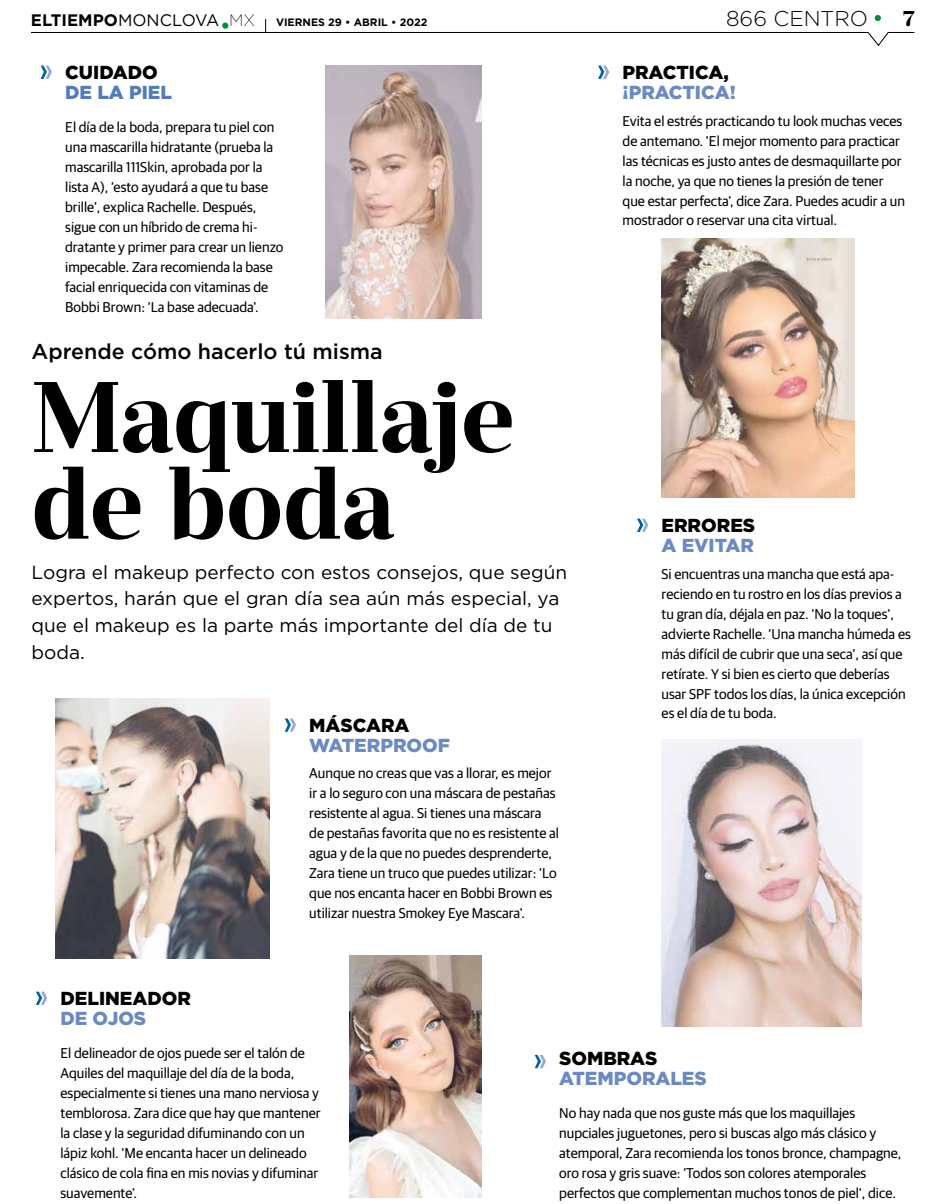
<style>
.page{position:relative;width:931px;height:1204px;background:#fff}
.page>*{position:absolute;margin:0;border:0;box-sizing:border-box;transform-origin:0 0}
.t1{font:700 99.88px/86.6px "Prumo Deck";color:#000}
.t2{font:500 21.38px "Gotham";color:#000}
.t3{font:300 21.38px "Gotham";color:#000}
.t4{font:700 21.38px "Prumo Deck";color:#000}
.t5{font:19px/26.6px "Gotham";color:#000}
.t6{font:900 18.88px "Gotham";color:#000}
.t7{font:900 18.88px "Gotham";color:#6b8ac2}
.t8{font:900 18.88px "Gotham";color:#527cb9}
.t9{font:700 16.62px "Gotham";color:#000}
.t10{font:14.25px/20px "Guardian Sans";color:#000}
.t11{font:700 10.75px "Gotham";color:#000}
.s1{font-weight:400}
.s2{font-weight:200}
</style>
<div class="page">
<svg style="left:41px;top:66px;width:11px;height:13px"></svg>
<svg style="left:598px;top:66px;width:11px;height:13px"></svg>
<svg style="left:637px;top:518px;width:11px;height:14px"></svg>
<svg style="left:285px;top:718px;width:11px;height:14px"></svg>
<svg style="left:36px;top:991px;width:11px;height:14px"></svg>
<svg style="left:534px;top:1055px;width:12px;height:13px"></svg>
<img style="left:325px;top:66px;width:156px;height:253px">
<img style="left:661px;top:239px;width:193px;height:258px">
<img style="left:56px;top:698px;width:213px;height:260px">
<img style="left:661px;top:739px;width:200px;height:287px">
<img style="left:349px;top:956px;width:132px;height:242px">
<svg style="left:31px;top:15px;width:883px;height:31px"></svg>
<p class="t9" style="left:31px;top:9px;width:226px">ELTIEMPO<span class="s1">MONCLOVA</span> <span class="s2">MX</span></p>
<p class="t11" style="left:276px;top:15px;width:153px">VIERNES 29 • ABRIL • 2022</p>
<h2 class="t3" style="left:726px;top:5px;width:143px">866 CENTRO</h2>
<h2 class="t4" style="left:903px;top:4px;width:13px">7</h2>
<h3 class="t6" style="left:65px;top:59px;width:94px">CUIDADO</h3>
<h3 class="t8" style="left:65px;top:79px;width:108px">DE LA PIEL</h3>
<p class="t10" style="left:65px;top:116px;width:220px">El día de la boda, prepara tu piel con una mascarilla hidratante (prueba la mascarilla 111Skin, aprobada por la lista A), ‘esto ayudará a que tu base brille’, explica Rachelle. Después, sigue con un híbrido de crema hi&shy;dratante y primer para crear un lienzo impecable. Zara recomienda la base facial enriquecida con vitaminas de Bobbi Brown: ‘La base adecuada'.</p>
<h2 class="t2" style="left:31px;top:337px;width:352px">Aprende cómo hacerlo tú misma</h2>
<h1 class="t1" style="left:31px;top:375px;width:484px">Maquillaje de boda</h1>
<h3 class="t5" style="left:31px;top:558px;width:537px">Logra el makeup perfecto con estos consejos, que según expertos, harán que el gran día sea aún más especial, ya que el makeup es la parte más importante del día de tu boda.</h3>
<h3 class="t6" style="left:309px;top:712px;width:102px">MÁSCARA</h3>
<h3 class="t7" style="left:309px;top:732px;width:142px">WATERPROOF</h3>
<p class="t10" style="left:309px;top:762px;width:251px">Aunque no creas que vas a llorar, es mejor ir a lo seguro con una máscara de pestañas resistente al agua. Si tienes una máscara de pestañas favorita que no es resistente al agua y de la que no puedes desprenderte, Zara tiene un truco que puedes utilizar: ‘Lo que nos encanta hacer en Bobbi Brown es utilizar nuestra Smokey Eye Mascara'.</p>
<h3 class="t6" style="left:622px;top:59px;width:108px">PRACTICA,</h3>
<h3 class="t7" style="left:622px;top:79px;width:115px">¡PRACTICA!</h3>
<p class="t10" style="left:622px;top:110px;width:284px">Evita el estrés practicando tu look muchas veces de antemano. 'El mejor momento para practicar las técnicas es justo antes de desmaquillarte por la noche, ya que no tienes la presión de tener que estar perfecta', dice Zara. Puedes acudir a un mostrador o reservar una cita virtual.</p>
<h3 class="t6" style="left:661px;top:512px;width:95px">ERRORES</h3>
<h3 class="t7" style="left:661px;top:532px;width:94px">A EVITAR</h3>
<p class="t10" style="left:661px;top:562px;width:251px">Si encuentras una mancha que está apa&shy;reciendo en tu rostro en los días previos a tu gran día, déjala en paz. ‘No la toques’, advierte Rachelle. ‘Una mancha húmeda es más difícil de cubrir que una seca’, así que retírate. Y si bien es cierto que deberías usar SPF todos los días, la única excepción es el día de tu boda.</p>
<h3 class="t6" style="left:60px;top:985px;width:132px">DELINEADOR</h3>
<h3 class="t7" style="left:60px;top:1005px;width:87px">DE OJOS</h3>
<p class="t10" style="left:60px;top:1042px;width:261px">El delineador de ojos puede ser el talón de Aquiles del maquillaje del día de la boda, especialmente si tienes una mano nerviosa y temblorosa. Zara dice que hay que mantener la clase y la seguridad difuminando con un lápiz kohl. ‘Me encanta hacer un delineado clásico de cola fina en mis novias y difuminar suavemente'.</p>
<h3 class="t6" style="left:559px;top:1045px;width:99px">SOMBRAS</h3>
<h3 class="t7" style="left:559px;top:1065px;width:149px">ATEMPORALES</h3>
<p class="t10" style="left:559px;top:1102px;width:344px">No hay nada que nos guste más que los maquillajes nupciales juguetones, pero si buscas algo más clásico y atemporal, Zara recomienda los tonos bronce, champagne, oro rosa y gris suave: ‘Todos son colores atemporales perfectos que complementan muchos tonos de piel’, dice.</p>
</div>
